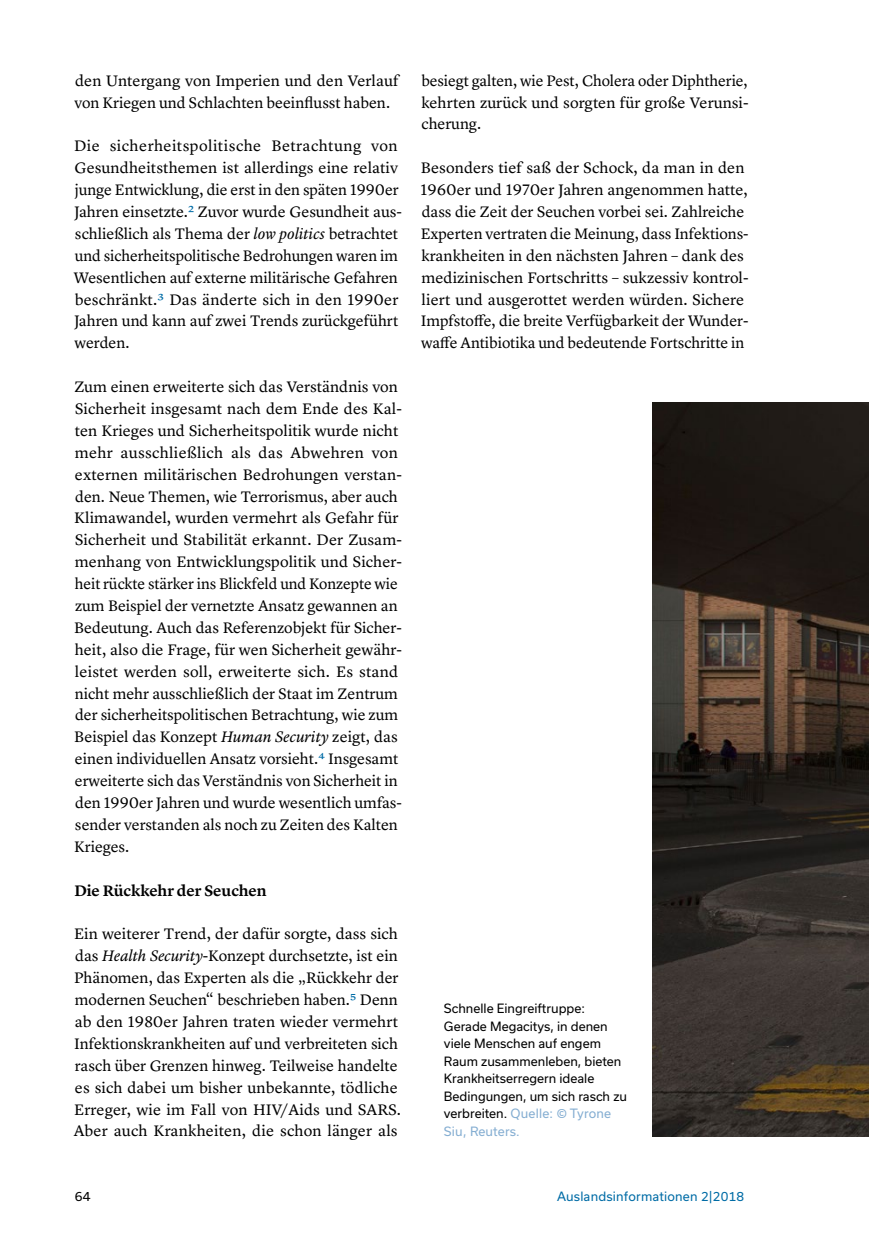
<style>
.page{position:relative;width:869px;height:1246px;background:#fff}
.page>*{position:absolute;margin:0;border:0;box-sizing:border-box;transform-origin:0 0}
.t1{font:15.75px/21.9px "Lyon Text";color:#000}
.t2{font:600 15.75px "Lyon Text";letter-spacing:-.005em;color:#000}
.t3{font:12.25px/17.5px "Usual";color:#000}
.t4{font:12.25px "Usual";letter-spacing:.015em;color:#006ca6}
.s1{color:#006ca6}
.s2{font-style:italic}
.s3{color:#85aed2}
</style>
<div class="page">
<img style="left:652px;top:402px;width:216px;height:734px">
<p class="t1" style="left:74px;top:68px;width:325px">den Untergang von Imperien und den Verlauf von Kriegen und Schlachten beeinflusst haben.</p>
<p class="t1" style="left:74px;top:134px;width:329px">Die sicherheitspolitische Betrachtung von Gesundheitsthemen ist allerdings eine relativ junge Entwicklung, die erst in den späten 1990er Jahren einsetzte.<span class="s1">2</span> Zuvor wurde Gesundheit aus&shy;schließlich als Thema der <span class="s2">low politics</span> betrachtet und sicherheitspolitische Bedrohungen waren im Wesentlichen auf externe militärische Gefahren beschränkt.<span class="s1">3</span> Das änderte sich in den 1990er Jahren und kann auf zwei Trends zurückgeführt werden.</p>
<p class="t1" style="left:74px;top:374px;width:329px">Zum einen erweiterte sich das Verständnis von Sicherheit insgesamt nach dem Ende des Kal&shy;ten Krieges und Sicherheitspolitik wurde nicht mehr ausschließlich als das Abwehren von externen militärischen Bedrohungen verstan&shy;den. Neue Themen, wie Terrorismus, aber auch Klimawandel, wurden vermehrt als Gefahr für Sicherheit und Stabilität erkannt. Der Zusam&shy;menhang von Entwicklungspolitik und Sicher&shy;heit rückte stärker ins Blickfeld und Konzepte wie zum Beispiel der vernetzte Ansatz gewannen an Bedeutung. Auch das Referenzobjekt für Sicher&shy;heit, also die Frage, für wen Sicherheit gewähr&shy;leistet werden soll, erweiterte sich. Es stand nicht mehr ausschließlich der Staat im Zentrum der sicherheitspolitischen Betrachtung, wie zum Beispiel das Konzept <span class="s2">Human Security</span> zeigt, das einen individuellen Ansatz vorsieht.<span class="s1">4</span> Insgesamt erweiterte sich das Verständnis von Sicherheit in den 1990er Jahren und wurde wesentlich umfas&shy;sender verstanden als noch zu Zeiten des Kalten Krieges.</p>
<p class="t2" style="left:74px;top:878px;width:194px">Die Rückkehr der Seuchen</p>
<p class="t1" style="left:74px;top:921px;width:328px">Ein weiterer Trend, der dafür sorgte, dass sich das <span class="s2">Health Security</span>-Konzept durchsetzte, ist ein Phänomen, das Experten als die „Rückkehr der modernen Seuchen“ beschrieben haben.<span class="s1">5</span> Denn ab den 1980er Jahren traten wieder vermehrt Infektionskrankheiten auf und verbreiteten sich rasch über Grenzen hinweg. Teilweise handelte es sich dabei um bisher unbekannte, tödliche Erreger, wie im Fall von HIV/Aids und SARS.<br>Aber auch Krankheiten, die schon länger als</p>
<p class="t1" style="left:421px;top:68px;width:328px;text-align:justify">besiegt galten, wie Pest, Cholera oder Diphtherie, kehrten zurück und sorgten für große Verunsi&shy;cherung.</p>
<p class="t1" style="left:420px;top:156px;width:329px">Besonders tief saß der Schock, da man in den 1960er und 1970er Jahren angenommen hatte, dass die Zeit der Seuchen vorbei sei. Zahlreiche Experten vertraten die Meinung, dass Infektions&shy;krankheiten in den nächsten Jahren – dank des medizinischen Fortschritts – sukzessiv kontrol&shy;liert und ausgerottet werden würden. Sichere Impfstoffe, die breite Verfügbarkeit der Wunder&shy;waffe Antibiotika und bedeutende Fortschritte in</p>
<p class="t3" style="left:443px;top:999px;width:184px">Schnelle Eingreiftruppe:<br>Gerade Megacitys, in denen viele Menschen auf engem<br>Raum zusammenleben, bieten<br>Krankheitserregern ideale<br>Bedingungen, um sich rasch zu verbreiten. <span class="s3">Quelle: © Tyrone<br>Siu, Reuters.</span></p>
<p class="t3" style="left:75px;top:1186px;width:17px">64</p>
<p class="t4" style="left:557px;top:1188px;width:189px">Auslandsinformationen 2|2018</p>
</div>
